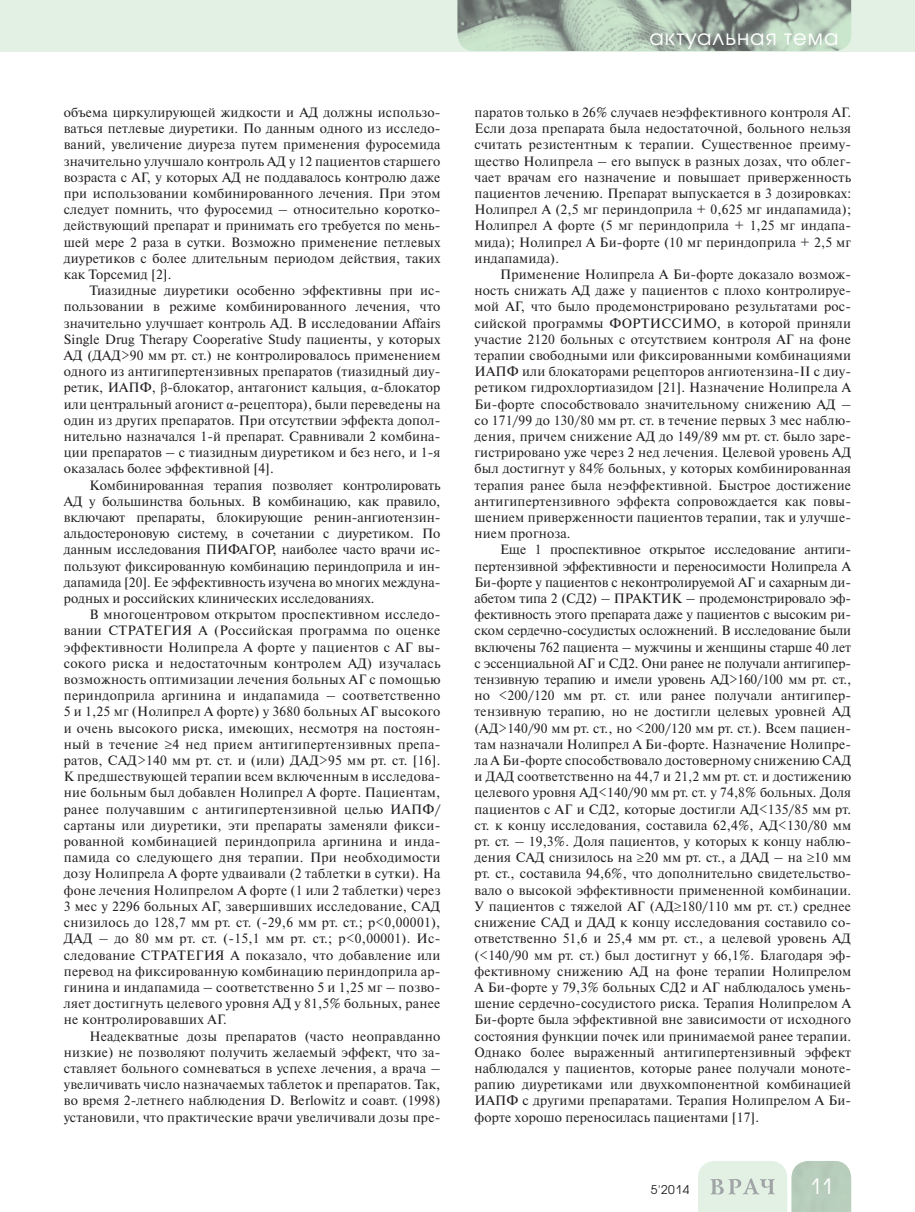
<style>
.page{position:relative;width:915px;height:1212px;background:#fff}
.page>*{position:absolute;margin:0;border:0;box-sizing:border-box;transform-origin:0 0}
.t1{font:21px "Avant Garde Gothic C";letter-spacing:.05em;color:#fff}
.t2{font:13.5px/16.2px "Newton C";letter-spacing:.01em;color:#231f20;text-align:justify}
.t3{font:12px "Avant Garde Gothic C";color:#231f20}
.s1{font-family:"Times New Roman"}
</style>
<div class="page">
<div style="left:0;top:0;width:914px;height:51px;background:#e2f1e3"></div>
<svg style="left:698px;top:1161px;width:152px;height:51px;background:#d0e0d2"></svg>
<img style="left:457px;top:0;width:393px;height:51px">
<p class="t2" style="left:64px;top:106px;width:378px">объема циркулирующей жидкости и АД должны использо&shy;ваться петлевые диуретики. По данным одного из исследо&shy;ваний, увеличение диуреза путем применения фуросемида значительно улучшало контроль АД у 12 пациентов старшего возраста с АГ, у которых АД не поддавалось контролю даже при использовании комбинированного лечения. При этом следует помнить, что фуросемид – относительно коротко&shy;действующий препарат и принимать его требуется по мень&shy;шей мере 2 раза в сутки. Возможно применение петлевых диуретиков с более длительным периодом действия, таких как Торсемид [2].</p>
<p class="t2" style="left:64px;top:284px;width:378px;text-indent:26px">Тиазидные диуретики особенно эффективны при ис&shy;пользовании в режиме комбинированного лечения, что значительно улучшает контроль АД. В исследовании Affairs Single Drug Therapy Cooperative Study пациенты, у которых АД (ДАД&gt;90 мм рт. ст.) не контролировалось применением одного из антигипертензивных препаратов (тиазидный диу&shy;ретик, ИАПФ, <span class="s1">β</span>-блокатор, антагонист кальция, <span class="s1">α</span>-блокатор или центральный агонист <span class="s1">α</span>-рецептора), были переведены на один из других препаратов. При отсутствии эффекта допол&shy;нительно назначался 1-й препарат. Сравнивали 2 комбина&shy;ции препаратов – с тиазидным диуретиком и без него, и 1-я оказалась более эффективной [4].</p>
<p class="t2" style="left:64px;top:478px;width:378px;text-indent:26px">Комбинированная терапия позволяет контролировать АД у большинства больных. В комбинацию, как правило, включают препараты, блокирующие ренин-ангиотензин&shy;альдостероновую систему, в сочетании с диуретиком. По данным исследования ПИФАГОР, наиболее часто врачи ис&shy;пользуют фиксированную комбинацию периндоприла и ин&shy;дапамида [20]. Ее эффективность изучена во многих междуна&shy;родных и российских клинических исследованиях.</p>
<p class="t2" style="left:64px;top:608px;width:378px;text-indent:26px">В многоцентровом открытом проспективном исследо&shy;вании СТРАТЕГИЯ А (Российская программа по оценке эффективности Нолипрела А форте у пациентов с АГ вы&shy;сокого риска и недостаточным контролем АД) изучалась возможность оптимизации лечения больных АГ с помощью периндоприла аргинина и индапамида – соответственно 5 и 1,25 мг (Нолипрел А форте) у 3680 больных АГ высокого и очень высокого риска, имеющих, несмотря на постоян&shy;ный в течение ≥4 нед прием антигипертензивных препа&shy;ратов, САД&gt;140 мм рт. ст. и (или) ДАД&gt;95 мм рт. ст. [16].<br>К предшествующей терапии всем включенным в исследова&shy;ние больным был добавлен Нолипрел А форте. Пациентам, ранее получавшим с антигипертензивной целью ИАПФ/ сартаны или диуретики, эти препараты заменяли фикси&shy;рованной комбинацией периндоприла аргинина и инда&shy;памида со следующего дня терапии. При необходимости дозу Нолипрела А форте удваивали (2 таблетки в сутки). На фоне лечения Нолипрелом А форте (1 или 2 таблетки) через 3 мес у 2296 больных АГ, завершивших исследование, САД снизилось до 128,7 мм рт. ст. (-29,6 мм рт. ст.; р&lt;0,00001), ДАД – до 80 мм рт. ст. (-15,1 мм рт. ст.; р&lt;0,00001). Ис&shy;следование СТРАТЕГИЯ А показало, что добавление или перевод на фиксированную комбинацию периндоприла ар&shy;гинина и индапамида – соответственно 5 и 1,25 мг – позво&shy;ляет достигнуть целевого уровня АД у 81,5% больных, ранее не контролировавших АГ.</p>
<p class="t2" style="left:64px;top:1029px;width:378px;text-indent:26px">Неадекватные дозы препаратов (часто неоправданно низкие) не позволяют получить желаемый эффект, что за&shy;ставляет больного сомневаться в успехе лечения, а врача – увеличивать число назначаемых таблеток и препаратов. Так, во время 2-летнего наблюдения D. Berlowitz и соавт. (1998) установили, что практические врачи увеличивали дозы пре-</p>
<h1 class="t1" style="left:649px;top:27px;width:190px">актуальная тема</h1>
<p class="t2" style="left:474px;top:106px;width:378px">паратов только в 26% случаев неэффективного контроля АГ.<br>Если доза препарата была недостаточной, больного нельзя считать резистентным к терапии. Существенное преиму&shy;щество Нолипрела – его выпуск в разных дозах, что облег&shy;чает врачам его назначение и повышает приверженность пациентов лечению. Препарат выпускается в 3 дозировках:<br>Нолипрел А (2,5 мг периндоприла + 0,625 мг индапамида); Нолипрел А форте (5 мг периндоприла + 1,25 мг индапа&shy;мида); Нолипрел А Би-форте (10 мг периндоприла + 2,5 мг индапамида).</p>
<p class="t2" style="left:474px;top:268px;width:378px;text-indent:26px">Применение Нолипрела А Би-форте доказало возмож&shy;ность снижать АД даже у пациентов с плохо контролируе&shy;мой АГ, что было продемонстрировано результатами рос&shy;сийской программы ФОРТИСCИМО, в которой приняли участие 2120 больных с отсутствием контроля АГ на фоне терапии свободными или фиксированными комбинациями ИАПФ или блокаторами рецепторов ангиотензина-II с диу&shy;ретиком гидрохлортиазидом [21]. Назначение Нолипрела А Би-форте способствовало значительному снижению АД – со 171/99 до 130/80 мм рт. ст. в течение первых 3 мес наблю&shy;дения, причем снижение АД до 149/89 мм рт. ст. было заре&shy;гистрировано уже через 2 нед лечения. Целевой уровень АД был достигнут у 84% больных, у которых комбинированная терапия ранее была неэффективной. Быстрое достижение антигипертензивного эффекта сопровождается как повы&shy;шением приверженности пациентов терапии, так и улучше&shy;нием прогноза.</p>
<p class="t2" style="left:474px;top:543px;width:378px;text-indent:26px">Еще 1 проспективное открытое исследование антиги&shy;пертензивной эффективности и переносимости Нолипрела А Би-форте у пациентов с неконтролируемой АГ и сахарным ди&shy;абетом типа 2 (СД2) – ПРАКТИК – продемонстрировало эф&shy;фективность этого препарата даже у пациентов с высоким ри&shy;ском сердечно-сосудистых осложнений. В исследование были включены 762 пациента – мужчины и женщины старше 40 лет с эссенциальной АГ и СД2. Они ранее не получали антигипер&shy;тензивную терапию и имели уровень АД&gt;160/100 мм рт. ст., но &lt;200/120 мм рт. ст. или ранее получали антигипер&shy;тензивную терапию, но не достигли целевых уровней АД (АД&gt;140/90 мм рт. ст., но &lt;200/120 мм рт. ст.). Всем пациен&shy;там назначали Нолипрел А Би-форте. Назначение Нолипре&shy;ла А Би-форте способствовало достоверному снижению САД и ДАД соответственно на 44,7 и 21,2 мм рт. ст. и достижению целевого уровня АД&lt;140/90 мм рт. ст. у 74,8% больных. Доля пациентов с АГ и СД2, которые достигли АД&lt;135/85 мм рт. ст. к концу исследования, составила 62,4%, АД&lt;130/80 мм рт. ст. – 19,3%. Доля пациентов, у которых к концу наблю&shy;дения САД снизилось на ≥20 мм рт. ст., а ДАД – на ≥10 мм рт. ст., составила 94,6%, что дополнительно свидетельство&shy;вало о высокой эффективности примененной комбинации.<br>У пациентов с тяжелой АГ (АД≥180/110 мм рт. ст.) среднее снижение САД и ДАД к концу исследования составило со&shy;ответственно 51,6 и 25,4 мм рт. ст., а целевой уровень АД (&lt;140/90 мм рт. ст.) был достигнут у 66,1%. Благодаря эф&shy;фективному снижению АД на фоне терапии Нолипрелом А Би-форте у 79,3% больных СД2 и АГ наблюдалось умень&shy;шение сердечно-сосудистого риска. Терапия Нолипрелом А Би-форте была эффективной вне зависимости от исходного состояния функции почек или принимаемой ранее терапии.<br>Однако более выраженный антигипертензивный эффект наблюдался у пациентов, которые ранее получали моноте&shy;рапию диуретиками или двухкомпонентной комбинацией ИАПФ с другими препаратами. Терапия Нолипрелом А Би&shy;форте хорошо переносилась пациентами [17].</p>
<p class="t3" style="left:650px;top:1184px;width:40px">5'2014</p>
<h1 class="t1" style="left:809px;top:1177px;width:25px">11</h1>
</div>
